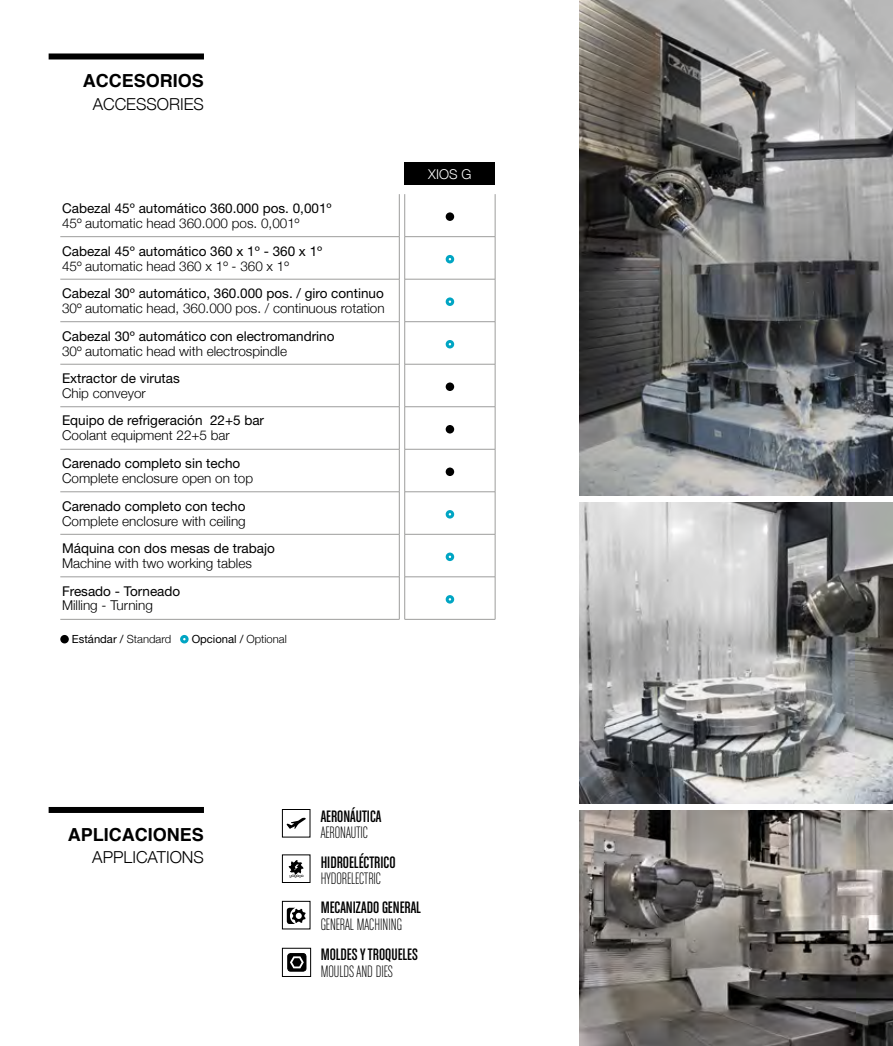
<style>
.page{position:relative;width:893px;height:1046px;background:#fff}
.page>*{position:absolute;margin:0;border:0;box-sizing:border-box;transform-origin:0 0}
.t1{font:700 18px "Helvetica";color:#000}
.t2{font:17.7px "Chalet Comprime Cologne Eighty";color:#000}
.t3{font:17.7px "Chalet Comprime Milan Eighty";color:#000}
.t4{font:300 16.5px "Helvetica Neue";color:#000}
.t5{font:13.5px "Helvetica Neue LT Std";color:#000}
.t6{font:300 13.5px "Helvetica Neue";color:#000}
.t7{font:300 13.5px "Helvetica Neue";color:#fff}
.t8{font:11.25px "Helvetica Neue LT Std";color:#000}
.s1{font-family:"Helvetica Neue LT Std"}
.s2{font-family:"Helvetica Neue";font-weight:300}
</style>
<div class="page">
<img style="left:580px;top:0;width:313px;height:495px">
<img style="left:580px;top:811px;width:313px;height:235px">
<img style="left:580px;top:502px;width:313px;height:302px">
<div style="left:404px;top:162px;width:91px;height:23px;background:#000"></div>
<svg style="left:60px;top:194px;width:339px;height:425px"></svg>
<hr style="left:399px;top:194px;width:1px;height:43px;background:#9d9d9c">
<hr style="left:60px;top:236px;width:339px;height:1px;background:#9d9d9c">
<hr style="left:399px;top:237px;width:1px;height:42px;background:#9d9d9c">
<hr style="left:60px;top:279px;width:339px;height:1px;background:#9d9d9c">
<hr style="left:399px;top:279px;width:1px;height:43px;background:#9d9d9c">
<hr style="left:60px;top:321px;width:339px;height:1px;background:#9d9d9c">
<hr style="left:399px;top:322px;width:1px;height:42px;background:#9d9d9c">
<hr style="left:60px;top:364px;width:339px;height:1px;background:#9d9d9c">
<hr style="left:399px;top:364px;width:1px;height:43px;background:#9d9d9c">
<hr style="left:60px;top:406px;width:339px;height:1px;background:#9d9d9c">
<hr style="left:399px;top:407px;width:1px;height:42px;background:#9d9d9c">
<hr style="left:60px;top:449px;width:339px;height:1px;background:#9d9d9c">
<hr style="left:399px;top:449px;width:1px;height:43px;background:#9d9d9c">
<hr style="left:60px;top:492px;width:339px;height:1px;background:#9d9d9c">
<hr style="left:399px;top:492px;width:1px;height:42px;background:#9d9d9c">
<hr style="left:60px;top:534px;width:339px;height:1px;background:#9d9d9c">
<hr style="left:399px;top:534px;width:1px;height:43px;background:#9d9d9c">
<hr style="left:60px;top:577px;width:339px;height:1px;background:#9d9d9c">
<hr style="left:399px;top:577px;width:1px;height:42px;background:#9d9d9c">
<hr style="left:60px;top:619px;width:339px;height:1px;background:#9d9d9c">
<svg style="left:405px;top:194px;width:90px;height:425px"></svg>
<hr style="left:405px;top:236px;width:90px;height:1px;background:#9d9d9c">
<hr style="left:405px;top:279px;width:90px;height:1px;background:#9d9d9c">
<hr style="left:405px;top:321px;width:90px;height:1px;background:#9d9d9c">
<hr style="left:405px;top:364px;width:90px;height:1px;background:#9d9d9c">
<hr style="left:405px;top:406px;width:90px;height:1px;background:#9d9d9c">
<hr style="left:405px;top:449px;width:90px;height:1px;background:#9d9d9c">
<hr style="left:405px;top:492px;width:90px;height:1px;background:#9d9d9c">
<hr style="left:405px;top:534px;width:90px;height:1px;background:#9d9d9c">
<hr style="left:405px;top:577px;width:90px;height:1px;background:#9d9d9c">
<hr style="left:405px;top:619px;width:90px;height:1px;background:#9d9d9c">
<hr style="left:404px;top:194px;width:1px;height:43px;background:#9d9d9c">
<hr style="left:495px;top:194px;width:1px;height:43px;background:#9d9d9c">
<hr style="left:404px;top:237px;width:1px;height:42px;background:#9d9d9c">
<hr style="left:495px;top:237px;width:1px;height:42px;background:#9d9d9c">
<hr style="left:404px;top:279px;width:1px;height:43px;background:#9d9d9c">
<hr style="left:495px;top:279px;width:1px;height:43px;background:#9d9d9c">
<hr style="left:404px;top:322px;width:1px;height:42px;background:#9d9d9c">
<hr style="left:495px;top:322px;width:1px;height:42px;background:#9d9d9c">
<hr style="left:404px;top:364px;width:1px;height:43px;background:#9d9d9c">
<hr style="left:495px;top:364px;width:1px;height:43px;background:#9d9d9c">
<hr style="left:404px;top:407px;width:1px;height:42px;background:#9d9d9c">
<hr style="left:495px;top:407px;width:1px;height:42px;background:#9d9d9c">
<hr style="left:404px;top:449px;width:1px;height:43px;background:#9d9d9c">
<hr style="left:495px;top:449px;width:1px;height:43px;background:#9d9d9c">
<hr style="left:404px;top:492px;width:1px;height:42px;background:#9d9d9c">
<hr style="left:495px;top:492px;width:1px;height:42px;background:#9d9d9c">
<hr style="left:404px;top:534px;width:1px;height:43px;background:#9d9d9c">
<hr style="left:495px;top:534px;width:1px;height:43px;background:#9d9d9c">
<hr style="left:404px;top:577px;width:1px;height:42px;background:#9d9d9c">
<hr style="left:495px;top:577px;width:1px;height:42px;background:#9d9d9c">
<div style="left:446px;top:212px;width:8px;height:9px;background:#000;border-radius:50%"></div>
<div style="left:446px;top:255px;width:8px;height:8px;border:3px solid #00a5c3;border-radius:50%"></div>
<div style="left:446px;top:297px;width:8px;height:9px;border:3px solid #00a5c3;border-radius:50%"></div>
<div style="left:446px;top:340px;width:8px;height:8px;border:3px solid #00a5c3;border-radius:50%"></div>
<div style="left:446px;top:382px;width:8px;height:9px;background:#000;border-radius:50%"></div>
<div style="left:446px;top:425px;width:8px;height:9px;background:#000;border-radius:50%"></div>
<div style="left:446px;top:468px;width:8px;height:8px;background:#000;border-radius:50%"></div>
<div style="left:446px;top:510px;width:8px;height:9px;border:3px solid #00a5c3;border-radius:50%"></div>
<div style="left:446px;top:553px;width:8px;height:8px;border:3px solid #00a5c3;border-radius:50%"></div>
<div style="left:446px;top:595px;width:8px;height:9px;border:3px solid #00a5c3;border-radius:50%"></div>
<div style="left:60px;top:635px;width:9px;height:8px;background:#000;border-radius:50%"></div>
<div style="left:180px;top:635px;width:9px;height:8px;border:3px solid #00a5c3;border-radius:50%"></div>
<svg style="left:289px;top:860px;width:15px;height:17px"></svg>
<div style="left:282px;top:855px;width:28px;height:28px;border:1px solid #000"></div>
<svg style="left:287px;top:908px;width:19px;height:16px"></svg>
<div style="left:282px;top:901px;width:28px;height:28px;border:1px solid #000"></div>
<svg style="left:288px;top:954px;width:18px;height:17px"></svg>
<div style="left:287px;top:953px;width:19px;height:18px;border:1px solid #000;border-radius:3px"></div>
<svg style="left:290px;top:956px;width:14px;height:12px"></svg>
<div style="left:282px;top:948px;width:29px;height:29px;border:1px solid #000"></div>
<svg style="left:287px;top:818px;width:19px;height:11px"></svg>
<div style="left:282px;top:809px;width:28px;height:28px;border:1px solid #000"></div>
<div style="left:49px;top:53px;width:155px;height:6px;background:#000"></div>
<div style="left:49px;top:807px;width:155px;height:6px;background:#000"></div>
<h1 class="t1" style="left:83px;top:66px;width:123px">ACCESORIOS</h1>
<p class="t4" style="left:93px;top:91px;width:113px">ACCESSORIES</p>
<p class="t5" style="left:62px;top:200px;width:271px">Cabezal 45º automático 360.000 pos. 0,001º</p>
<p class="t6" style="left:62px;top:212px;width:239px">45º automatic head 360.000 pos. 0,001º</p>
<p class="t5" style="left:62px;top:243px;width:262px">Cabezal 45º automático 360 x 1º - 360 x 1º</p>
<p class="t6" style="left:62px;top:255px;width:228px">45º automatic head 360 x 1º - 360 x 1º</p>
<p class="t5" style="left:62px;top:285px;width:323px">Cabezal 30º automático, 360.000 pos. / giro continuo</p>
<p class="t6" style="left:62px;top:297px;width:324px">30º automatic head, 360.000 pos. / continuous rotation</p>
<p class="t5" style="left:62px;top:328px;width:274px">Cabezal 30º automático con electromandrino</p>
<p class="t6" style="left:62px;top:340px;width:227px">30º automatic head with electrospindle</p>
<p class="t5" style="left:62px;top:370px;width:119px">Extractor de virutas</p>
<p class="t6" style="left:62px;top:382px;width:85px">Chip conveyor</p>
<p class="t5" style="left:62px;top:413px;width:204px">Equipo de refrigeración 22+5 bar</p>
<p class="t6" style="left:62px;top:425px;width:169px">Coolant equipment <span class="s1">22+5 bar</span></p>
<p class="t5" style="left:62px;top:455px;width:180px">Carenado completo sin techo</p>
<p class="t6" style="left:62px;top:468px;width:193px">Complete enclosure open on top</p>
<p class="t5" style="left:62px;top:498px;width:185px">Carenado completo con techo</p>
<p class="t6" style="left:62px;top:510px;width:185px">Complete enclosure with ceiling</p>
<p class="t5" style="left:62px;top:541px;width:214px">Máquina con dos mesas de trabajo</p>
<p class="t6" style="left:62px;top:553px;width:191px">Machine with two working tables</p>
<p class="t5" style="left:62px;top:583px;width:120px">Fresado - Torneado</p>
<p class="t6" style="left:62px;top:595px;width:92px">Milling - Turning</p>
<p class="t8" style="left:72px;top:633px;width:101px">Estándar / <span class="s2">Standard</span></p>
<p class="t8" style="left:192px;top:633px;width:97px">Opcional / <span class="s2">Optional</span></p>
<p class="t7" style="left:428px;top:164px;width:45px">XIOS G</p>
<h1 class="t1" style="left:68px;top:820px;width:138px">APLICACIONES</h1>
<h2 class="t2" style="left:321px;top:806px;width:62px">AERONÁUTICA</h2>
<h2 class="t3" style="left:321px;top:823px;width:49px">AERONAUTIC</h2>
<p class="t4" style="left:92px;top:844px;width:113px">APPLICATIONS</p>
<h2 class="t2" style="left:321px;top:852px;width:76px">HIDROELÉCTRICO</h2>
<h2 class="t3" style="left:321px;top:869px;width:62px">HYDORELECTRIC</h2>
<h2 class="t2" style="left:321px;top:898px;width:102px">MECANIZADO GENERAL</h2>
<h2 class="t3" style="left:321px;top:914px;width:83px">GENERAL MACHINING</h2>
<h2 class="t2" style="left:321px;top:945px;width:99px">MOLDES Y TROQUELES</h2>
<h2 class="t3" style="left:321px;top:961px;width:74px">MOULDS AND DIES</h2>
</div>
